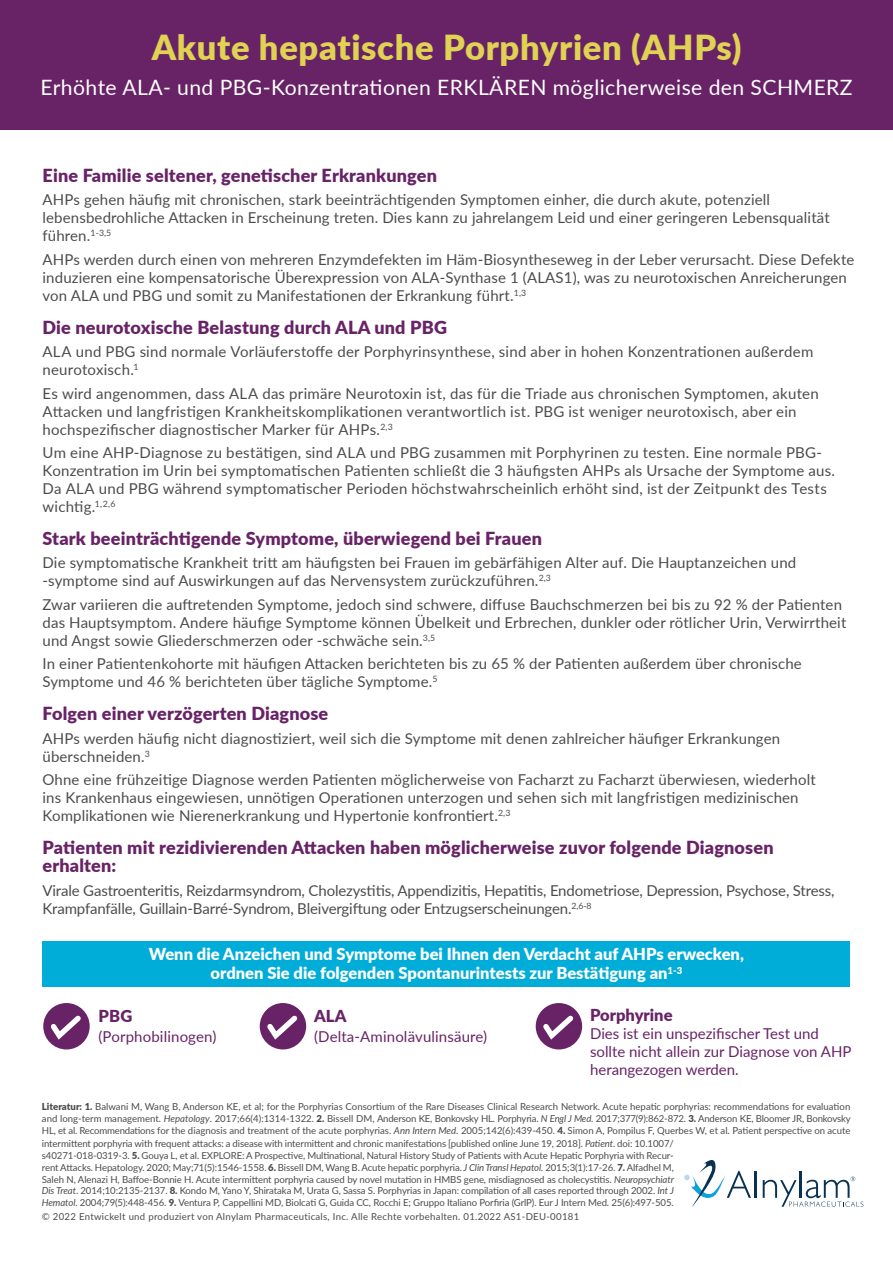
<style>
.page{position:relative;width:893px;height:1263px;background:#fff}
.page>*{position:absolute;margin:0;border:0;box-sizing:border-box;transform-origin:0 0}
.t1{font:900 34.5px "Lato";letter-spacing:.02em;color:#e0d253}
.t2{font:21.15px "Lato";letter-spacing:.02em;color:#fff}
.t3{font:900 18px/18px "Lato";letter-spacing:.01em;color:#682367}
.t4{font:900 16.5px/19.5px "Lato";color:#fff;text-align:center}
.t5{font:900 16.5px "Lato";color:#682367}
.t6{font:15px/18px "Lato";letter-spacing:.01em;color:#4b4c4d}
.t7{font:15px/18px "Lato";letter-spacing:-.01em;color:#4b4c4d}
.t8{font:15px/18px "Lato";color:#682367}
.t9{font:9.6px/11.9px "Lato";color:#4b4c4d;text-align:justify}
.t10{font:9.6px "Lato";letter-spacing:.03em;color:#4b4c4d}
.s1{font-weight:900}
.s2{font-style:italic}
</style>
<div class="page">
<div style="left:0;top:0;width:893px;height:130px;background:#682367"></div>
<div style="left:43px;top:941px;width:807px;height:45px;background:#00add9"></div>
<div style="left:43px;top:1003px;width:47px;height:46px;background:#682367;border-radius:50%"></div>
<svg style="left:46px;top:1011px;width:40px;height:33px"></svg>
<div style="left:260px;top:1003px;width:46px;height:46px;background:#682367;border-radius:50%"></div>
<svg style="left:262px;top:1011px;width:40px;height:33px"></svg>
<div style="left:536px;top:1003px;width:46px;height:46px;background:#682367;border-radius:50%"></div>
<svg style="left:538px;top:1011px;width:40px;height:33px"></svg>
<svg style="left:684px;top:1160px;width:67px;height:47px"></svg>
<hr style="left:755px;top:1171px;width:2px;height:27px;background:#093153">
<hr style="left:800px;top:1171px;width:2px;height:27px;background:#093153">
<svg style="left:763px;top:1176px;width:100px;height:31px"></svg>
<h1 class="t1" style="left:152px;top:22px;width:591px">Akute hepatische Porphyrien (AHPs)</h1>
<h2 class="t2" style="left:40px;top:72px;width:814px">Erhöhte ALA- und PBG-Konzentrationen ERKLÄREN möglicherweise den SCHMERZ</h2>
<p class="t3" style="left:43px;top:166px;width:396px">Eine Familie seltener, genetischer Erkrankungen</p>
<p class="t6" style="left:43px;top:190px;width:789px">AHPs gehen häufig mit chronischen, stark beeinträchtigenden Symptomen einher, die durch akute, potenziell lebensbedrohliche Attacken in Erscheinung treten. Dies kann zu jahrelangem Leid und einer geringeren Lebensqualität führen.<sup>1-3,5</sup></p>
<p class="t6" style="left:43px;top:249px;width:813px">AHPs werden durch einen von mehreren Enzymdefekten im Häm-Biosyntheseweg in der Leber verursacht. Diese Defekte induzieren eine kompensatorische Überexpression von ALA-Synthase 1 (ALAS1), was zu neurotoxischen Anreicherungen von ALA und PBG und somit zu Manifestationen der Erkrankung führt.<sup>1,3</sup></p>
<p class="t3" style="left:43px;top:318px;width:406px">Die neurotoxische Belastung durch ALA und PBG</p>
<p class="t6" style="left:43px;top:342px;width:772px">ALA und PBG sind normale Vorläuferstoffe der Porphyrinsynthese, sind aber in hohen Konzentrationen außerdem neurotoxisch.<sup>1</sup></p>
<p class="t6" style="left:43px;top:383px;width:778px">Es wird angenommen, dass ALA das primäre Neurotoxin ist, das für die Triade aus chronischen Symptomen, akuten<br>Attacken und langfristigen Krankheitskomplikationen verantwortlich ist. PBG ist weniger neurotoxisch, aber ein hochspezifischer diagnostischer Marker für AHPs.<sup>2,3</sup></p>
<p class="t6" style="left:43px;top:443px;width:794px">Um eine AHP-Diagnose zu bestätigen, sind ALA und PBG zusammen mit Porphyrinen zu testen. Eine normale PBG-Konzentration im Urin bei symptomatischen Patienten schließt die 3 häufigsten AHPs als Ursache der Symptome aus.<br>Da ALA und PBG während symptomatischer Perioden höchstwahrscheinlich erhöht sind, ist der Zeitpunkt des Tests wichtig.<sup>1,2,6</sup></p>
<p class="t3" style="left:43px;top:529px;width:501px">Stark beeinträchtigende Symptome, überwiegend bei Frauen</p>
<p class="t6" style="left:43px;top:553px;width:755px">Die symptomatische Krankheit tritt am häufigsten bei Frauen im gebärfähigen Alter auf. Die Hauptanzeichen und -symptome sind auf Auswirkungen auf das Nervensystem zurückzuführen.<sup>2,3</sup></p>
<p class="t6" style="left:43px;top:594px;width:805px">Zwar variieren die auftretenden Symptome, jedoch sind schwere, diffuse Bauchschmerzen bei bis zu 92 % der Patienten das Hauptsymptom. Andere häufige Symptome können Übelkeit und Erbrechen, dunkler oder rötlicher Urin, Verwirrtheit und Angst sowie Gliederschmerzen oder -schwäche sein.<sup>3,5</sup></p>
<p class="t6" style="left:43px;top:654px;width:761px">In einer Patientenkohorte mit häufigen Attacken berichteten bis zu 65 % der Patienten außerdem über chronische<br>Symptome und 46 % berichteten über tägliche Symptome.<sup>5</sup></p>
<p class="t3" style="left:43px;top:704px;width:287px">Folgen einer verzögerten Diagnose</p>
<p class="t6" style="left:43px;top:728px;width:739px">AHPs werden häufig nicht diagnostiziert, weil sich die Symptome mit denen zahlreicher häufiger Erkrankungen überschneiden.<sup>3</sup></p>
<p class="t6" style="left:43px;top:770px;width:775px">Ohne eine frühzeitige Diagnose werden Patienten möglicherweise von Facharzt zu Facharzt überwiesen, wiederholt ins Krankenhaus eingewiesen, unnötigen Operationen unterzogen und sehen sich mit langfristigen medizinischen<br>Komplikationen wie Nierenerkrankung und Hypertonie konfrontiert.<sup>2,3</sup></p>
<p class="t3" style="left:43px;top:838px;width:733px">Patienten mit rezidivierenden Attacken haben möglicherweise zuvor folgende Diagnosen erhalten:</p>
<p class="t7" style="left:43px;top:880px;width:794px">Virale Gastroenteritis, Reizdarmsyndrom, Cholezystitis, Appendizitis, Hepatitis, Endometriose, Depression, Psychose, Stress,<br>Krampfanfälle, Guillain-Barré-Syndrom, Bleivergiftung oder Entzugserscheinungen.<sup>2,6-8</sup></p>
<p class="t4" style="left:149px;top:943px;width:597px">Wenn die Anzeichen und Symptome bei Ihnen den Verdacht auf AHPs erwecken, ordnen Sie die folgenden Spontanurintests zur Bestätigung an<sup>1-3</sup></p>
<p class="t5" style="left:98px;top:1004px;width:35px">PBG</p>
<p class="t8" style="left:98px;top:1027px;width:119px">(Porphobilinogen)</p>
<p class="t5" style="left:590px;top:1003px;width:84px">Porphyrine</p>
<p class="t8" style="left:590px;top:1024px;width:263px">Dies ist ein unspezifischer Test und sollte nicht allein zur Diagnose von AHP herangezogen werden.</p>
<p class="t5" style="left:314px;top:1004px;width:34px">ALA</p>
<p class="t8" style="left:314px;top:1027px;width:175px">(Delta-Aminolävulinsäure)</p>
<p class="t9" style="left:42px;top:1100px;width:810px"><span class="s1">Literatur: 1.</span> Balwani M, Wang B, Anderson KE, et al; for the Porphyrias Consortium of the Rare Diseases Clinical Research Network. Acute hepatic porphyrias: recommendations for evaluation and long-term management. <span class="s2">Hepatology</span>. 2017;66(4):1314-1322. <span class="s1">2.</span> Bissell DM, Anderson KE, Bonkovsky HL. Porphyria. <span class="s2">N Engl J Med</span>. 2017;377(9):862-872. <span class="s1">3.</span> Anderson KE, Bloomer JR, Bonkovsky HL, et al. Recommendations for the diagnosis and treatment of the acute porphyrias. <span class="s2">Ann Intern Med</span>. 2005;142(6):439-450. <span class="s1">4.</span> Simon A, Pompilus F, Querbes W, et al. Patient perspective on acute</p>
<p class="t9" style="left:42px;top:1137px;width:634px">intermittent porphyria with frequent attacks: a disease with intermittent and chronic manifestations [published online June 19, 2018]. <span class="s2">Patient</span>. doi: 10.1007/ s40271-018-0319-3. <span class="s1">5.</span> Gouya L, et al. EXPLORE: A Prospective, Multinational, Natural History Study of Patients with Acute Hepatic Porphyria with Recur&shy;rent Attacks. Hepatology. 2020; May;71(5):1546-1558. <span class="s1">6.</span> Bissell DM, Wang B. Acute hepatic porphyria. <span class="s2">J Clin Transl Hepatol.</span> 2015;3(1):17-26. <span class="s1">7.</span> Alfadhel M, Saleh N, Alenazi H, Baffoe-Bonnie H. Acute intermittent porphyria caused by novel mutation in HMBS gene, misdiagnosed as cholecystitis. <span class="s2">Neuropsychiatr Dis Treat</span>. 2014;10:2135-2137. <span class="s1">8.</span> Kondo M, Yano Y, Shirataka M, Urata G, Sassa S. Porphyrias in Japan: compilation of all cases reported through 2002. <span class="s2">Int J Hematol</span>. 2004;79(5):448-456. <span class="s1">9.</span> Ventura P, Cappellini MD, Biolcati G, Guida CC, Rocchi E; Gruppo Italiano Porfiria (GrlP). Eur J Intern Med. 25(6):497-505.</p>
<p class="t10" style="left:42px;top:1210px;width:539px">© 2022 Entwickelt und produziert von Alnylam Pharmaceuticals, Inc. Alle Rechte vorbehalten. 01.2022 AS1-DEU-00181</p>
</div>
